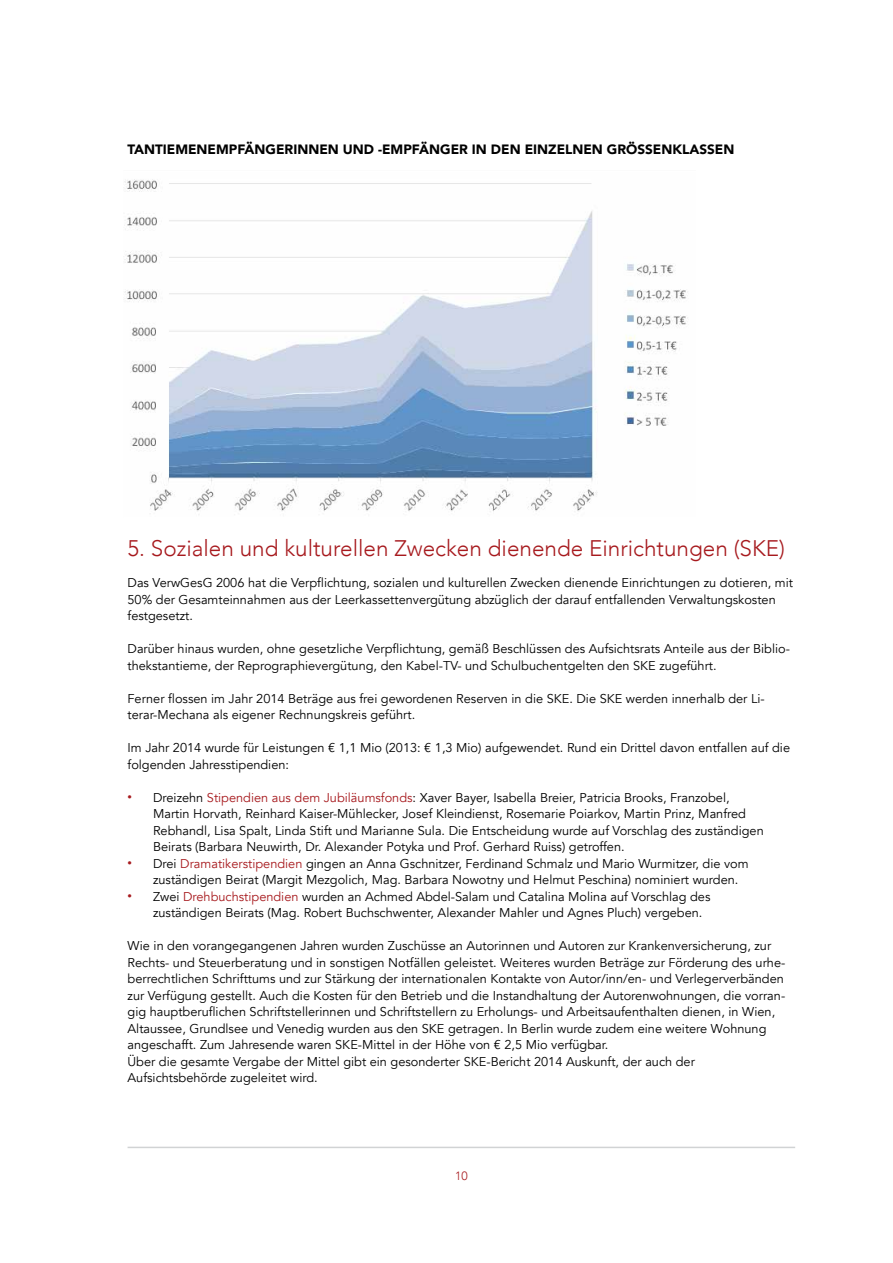
<style>
.page{position:relative;width:893px;height:1263px;background:#fff}
.page>*{position:absolute;margin:0;border:0;box-sizing:border-box;transform-origin:0 0}
.t1{font:300 22.5px "Avenir";color:#a71a1e}
.t2{font:900 13.5px "Avenir";color:#000}
.t3{font:12.75px/16.5px "Avenir";color:#000}
.t4{font:300 12px "Avenir";color:#a71a1e}
.s1{font-size:9px;color:#a71a1e}
.s2{color:#a71a1e}
</style>
<div class="page">
<hr style="left:128px;top:1147px;width:667px;height:1px;background:#d1d3d4">
<img style="left:124px;top:179px;width:564px;height:333px">
<p class="t2" style="left:128px;top:138px;width:608px">TANTIEMENEMPFÄNGERINNEN UND -EMPFÄNGER IN DEN EINZELNEN GRÖSSENKLASSEN</p>
<h1 class="t1" style="left:128px;top:535px;width:659px">5. Sozialen und kulturellen Zwecken dienende Einrichtungen (SKE)</h1>
<p class="t3" style="left:128px;top:575px;width:667px">Das VerwGesG 2006 hat die Verpflichtung, sozialen und kulturellen Zwecken dienende Einrichtungen zu dotieren, mit<br>50% der Gesamteinnahmen aus der Leerkassettenvergütung abzüglich der darauf entfallenden Verwaltungskosten festgesetzt.</p>
<p class="t3" style="left:128px;top:641px;width:664px">Darüber hinaus wurden, ohne gesetzliche Verpflichtung, gemäß Beschlüssen des Aufsichtsrats Anteile aus der Biblio&shy;thekstantieme, der Reprographievergütung, den Kabel-TV- und Schulbuchentgelten den SKE zugeführt.</p>
<p class="t3" style="left:128px;top:690px;width:639px">Ferner flossen im Jahr 2014 Beträge aus frei gewordenen Reserven in die SKE. Die SKE werden innerhalb der Li&shy;terar-Mechana als eigener Rechnungskreis geführt.</p>
<p class="t3" style="left:128px;top:740px;width:664px">Im Jahr 2014 wurde für Leistungen € 1,1 Mio (2013: € 1,3 Mio) aufgewendet. Rund ein Drittel davon entfallen auf die folgenden Jahresstipendien:</p>
<p class="t3" style="left:153px;top:789px;width:612px;text-indent:-26px"><span class="s1">•</span> Dreizehn <span class="s2">Stipendien aus dem Jubiläumsfonds</span>: Xaver Bayer, Isabella Breier, Patricia Brooks, Franzobel, Martin Horvath, Reinhard Kaiser-Mühlecker, Josef Kleindienst, Rosemarie Poiarkov, Martin Prinz, Manfred Rebhandl, Lisa Spalt, Linda Stift und Marianne Sula. Die Entscheidung wurde auf Vorschlag des zuständigen Beirats (Barbara Neuwirth, Dr. Alexander Potyka und Prof. Gerhard Ruiss) getroffen.</p>
<p class="t3" style="left:153px;top:855px;width:597px;text-indent:-26px"><span class="s1">•</span> Drei <span class="s2">Dramatikerstipendien</span> gingen an Anna Gschnitzer, Ferdinand Schmalz und Mario Wurmitzer, die vom zuständigen Beirat (Margit Mezgolich, Mag. Barbara Nowotny und Helmut Peschina) nominiert wurden.</p>
<p class="t3" style="left:153px;top:888px;width:559px;text-indent:-26px"><span class="s1">•</span> Zwei <span class="s2">Drehbuchstipendien</span> wurden an Achmed Abdel-Salam und Catalina Molina auf Vorschlag des zuständigen Beirats (Mag. Robert Buchschwenter, Alexander Mahler und Agnes Pluch) vergeben.</p>
<p class="t3" style="left:128px;top:938px;width:659px">Wie in den vorangegangenen Jahren wurden Zuschüsse an Autorinnen und Autoren zur Krankenversicherung, zur Rechts- und Steuerberatung und in sonstigen Notfällen geleistet. Weiteres wurden Beträge zur Förderung des urhe&shy;berrechtlichen Schrifttums und zur Stärkung der internationalen Kontakte von Autor/inn/en- und Verlegerverbänden zur Verfügung gestellt. Auch die Kosten für den Betrieb und die Instandhaltung der Autorenwohnungen, die vorran&shy;gig hauptberuflichen Schriftstellerinnen und Schriftstellern zu Erholungs- und Arbeitsaufenthalten dienen, in Wien, Altaussee, Grundlsee und Venedig wurden aus den SKE getragen. In Berlin wurde zudem eine weitere Wohnung angeschafft. Zum Jahresende waren SKE-Mittel in der Höhe von € 2,5 Mio verfügbar.<br>Über die gesamte Vergabe der Mittel gibt ein gesonderter SKE-Bericht 2014 Auskunft, der auch der Aufsichtsbehörde zugeleitet wird.</p>
<p class="t4" style="left:455px;top:1168px;width:14px">10</p>
</div>
